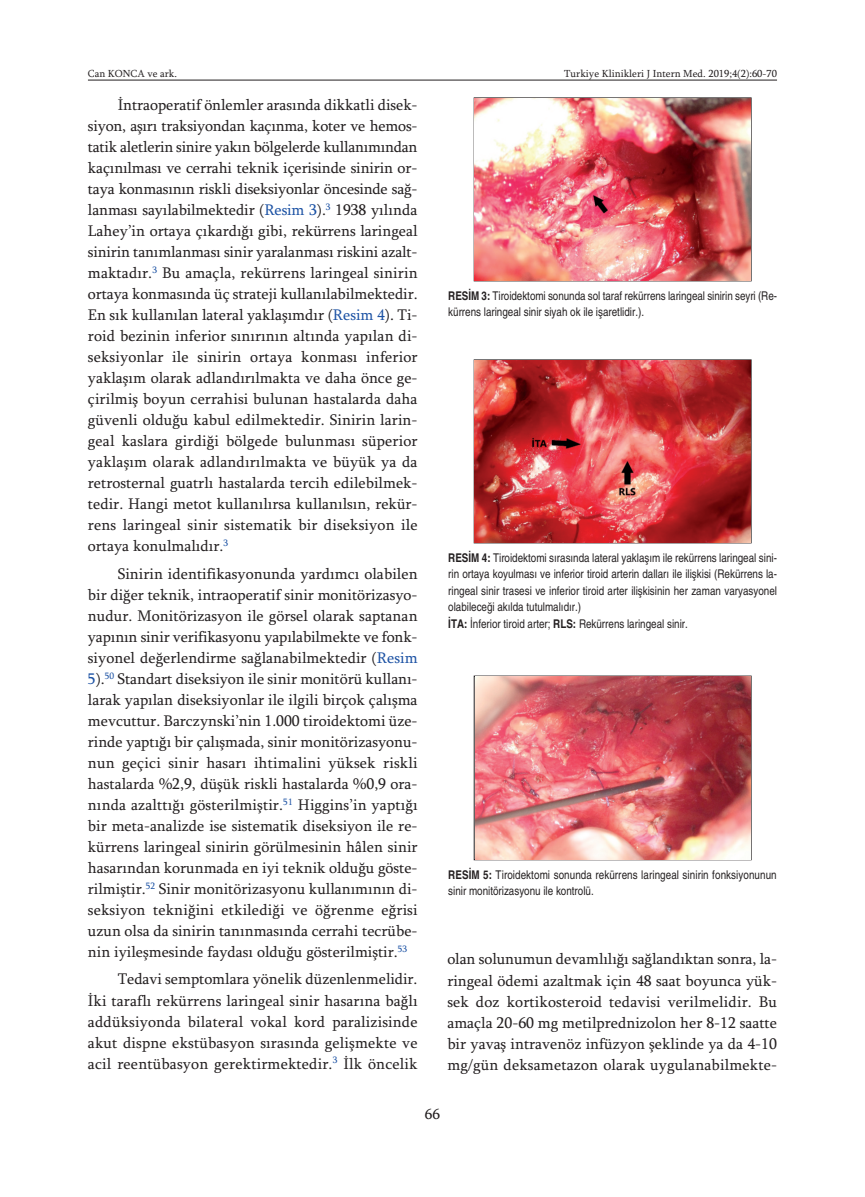
<style>
.page{position:relative;width:865px;height:1197px;background:#fff}
.page>*{position:absolute;margin:0;border:0;box-sizing:border-box;transform-origin:0 0}
.t1{font:15.75px/21px "Sylfaen";letter-spacing:.01em;color:#231f20;text-align:justify}
.t2{font:15px "Sylfaen";color:#231f20}
.t3{font:condensed 12px/16.5px "Helvetica";color:#231f20}
.t4{font:10.5px "Sylfaen";color:#231f20}
.s1{color:#1c52a4}
.s2{font-weight:700}
</style>
<div class="page">
<hr style="left:88px;top:80px;width:689px;height:1px;background:#231f20">
<img style="left:474px;top:98px;width:276px;height:182px">
<img style="left:474px;top:360px;width:276px;height:182px">
<img style="left:475px;top:676px;width:275px;height:183px">
<p class="t4" style="left:88px;top:67px;width:91px">Can KONCA ve ark.</p>
<p class="t4" style="left:564px;top:67px;width:214px">Turkiye Klinikleri J Intern Med. 2019;4(2):60-70</p>
<p class="t1" style="left:88px;top:94px;width:331px;text-indent:30px">İntraoperatif önlemler arasında dikkatli disek&shy;siyon, aşırı traksiyondan kaçınma, koter ve hemos&shy;tatik aletlerin sinire yakın bölgelerde kullanımından kaçınılması ve cerrahi teknik içerisinde sinirin or&shy;taya konmasının riskli diseksiyonlar öncesinde sağ&shy;lanması sayılabilmektedir (<span class="s1">Resim 3</span>).<sup>3</sup> 1938 yılında Lahey’in ortaya çıkardığı gibi, rekürrens laringeal sinirin tanımlanması sinir yaralanması riskini azalt&shy;maktadır.<sup>3</sup> Bu amaçla, rekürrens laringeal sinirin ortaya konmasında üç strateji kullanılabilmektedir.<br>En sık kullanılan lateral yaklaşımdır (<span class="s1">Resim 4</span>). Ti&shy;roid bezinin inferior sınırının altında yapılan di&shy;seksiyonlar ile sinirin ortaya konması inferior yaklaşım olarak adlandırılmakta ve daha önce ge&shy;çirilmiş boyun cerrahisi bulunan hastalarda daha güvenli olduğu kabul edilmektedir. Sinirin larin&shy;geal kaslara girdiği bölgede bulunması süperior yaklaşım olarak adlandırılmakta ve büyük ya da retrosternal guatrlı hastalarda tercih edilebilmek&shy;tedir. Hangi metot kullanılırsa kullanılsın, rekür&shy;rens laringeal sinir sistematik bir diseksiyon ile ortaya konulmalıdır.<sup>3</sup></p>
<p class="t1" style="left:88px;top:563px;width:331px;text-indent:30px">Sinirin identifikasyonunda yardımcı olabilen bir diğer teknik, intraoperatif sinir monitörizasyo&shy;nudur. Monitörizasyon ile görsel olarak saptanan yapının sinir verifikasyonu yapılabilmekte ve fonk&shy;siyonel değerlendirme sağlanabilmektedir (<span class="s1">Resim 5</span>).<sup>50</sup> Standart diseksiyon ile sinir monitörü kullanı&shy;larak yapılan diseksiyonlar ile ilgili birçok çalışma mevcuttur. Barczynski’nin 1.000 tiroidektomi üze&shy;rinde yaptığı bir çalışmada, sinir monitörizasyonu&shy;nun geçici sinir hasarı ihtimalini yüksek riskli hastalarda %2,9, düşük riskli hastalarda %0,9 ora&shy;nında azalttığı gösterilmiştir.<sup>51</sup> Higgins’in yaptığı bir meta-analizde ise sistematik diseksiyon ile re&shy;kürrens laringeal sinirin görülmesinin hâlen sinir hasarından korunmada en iyi teknik olduğu göste&shy;rilmiştir.<sup>52</sup> Sinir monitörizasyonu kullanımının di&shy;seksiyon tekniğini etkilediği ve öğrenme eğrisi uzun olsa da sinirin tanınmasında cerrahi tecrübe&shy;nin iyileşmesinde faydası olduğu gösterilmiştir.<sup>53</sup></p>
<p class="t1" style="left:88px;top:968px;width:331px;text-indent:30px">Tedavi semptomlara yönelik düzenlenmelidir.<br>İki taraflı rekürrens laringeal sinir hasarına bağlı addüksiyonda bilateral vokal kord paralizisinde akut dispne ekstübasyon sırasında gelişmekte ve acil reentübasyon gerektirmektedir.<sup>3</sup> İlk öncelik</p>
<p class="t3" style="left:448px;top:287px;width:330px"><span class="s2">RESİM 3:</span> Tiroidektomi sonunda sol taraf rekürrens laringeal sinirin seyri (Re&shy;kürrens laringeal sinir siyah ok ile işaretlidir.).</p>
<p class="t3" style="left:448px;top:549px;width:330px"><span class="s2">RESİM 4:</span> Tiroidektomi sırasında lateral yaklaşım ile rekürrens laringeal sini&shy;rin ortaya koyulması ve inferior tiroid arterin dalları ile ilişkisi (Rekürrens la&shy;ringeal sinir trasesi ve inferior tiroid arter ilişkisinin her zaman varyasyonel olabileceği akılda tutulmalıdır.)<br><span class="s2">İTA:</span> İnferior tiroid arter; <span class="s2">RLS:</span> Rekürrens laringeal sinir.</p>
<p class="t3" style="left:448px;top:866px;width:330px"><span class="s2">RESİM 5:</span> Tiroidektomi sonunda rekürrens laringeal sinirin fonksiyonunun sinir monitörizasyonu ile kontrolü.</p>
<p class="t1" style="left:447px;top:948px;width:331px">olan solunumun devamlılığı sağlandıktan sonra, la&shy;ringeal ödemi azaltmak için 48 saat boyunca yük&shy;sek doz kortikosteroid tedavisi verilmelidir. Bu amaçla 20-60 mg metilprednizolon her 8-12 saatte bir yavaş intravenöz infüzyon şeklinde ya da 4-10 mg/gün deksametazon olarak uygulanabilmekte-</p>
<p class="t2" style="left:425px;top:1104px;width:16px">66</p>
</div>
